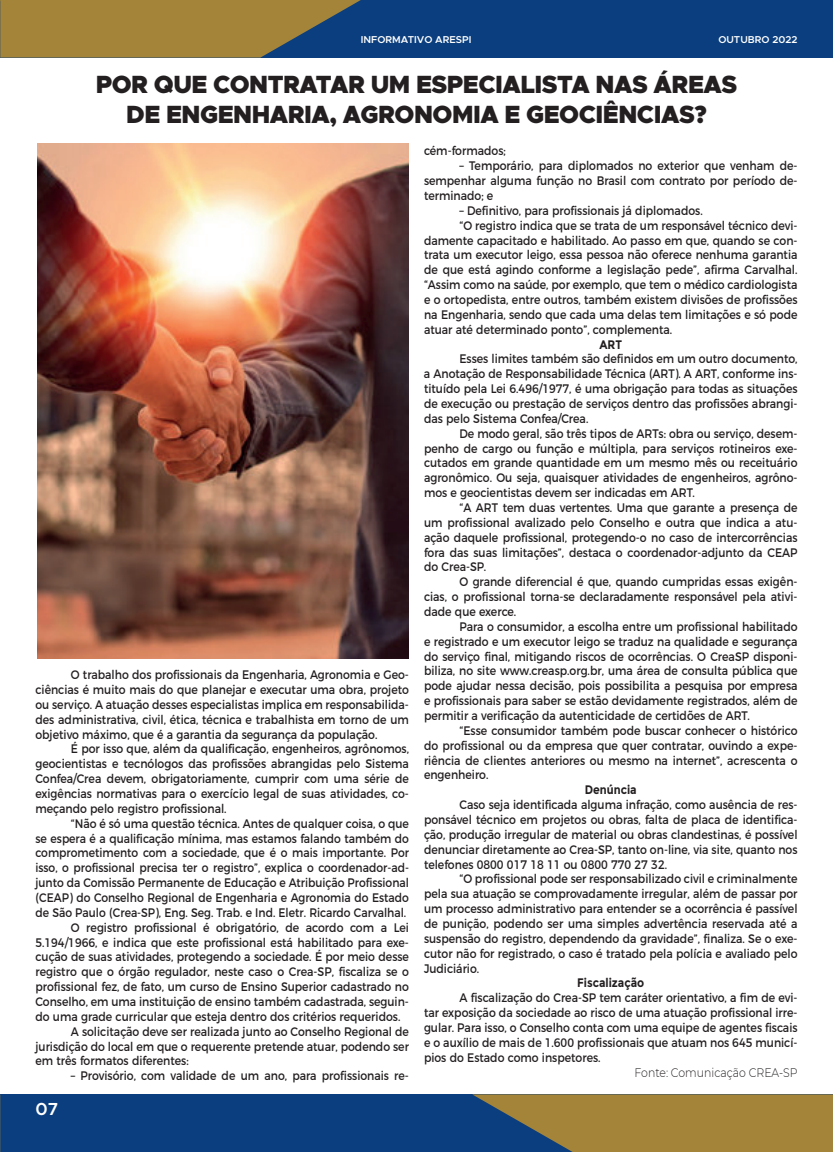
<style>
.page{position:relative;width:833px;height:1152px;background:#fff}
.page>*{position:absolute;margin:0;border:0;box-sizing:border-box;transform-origin:0 0}
.t1{font:900 25px/30px "Metropolis";letter-spacing:-.02em;color:#231f20;text-align:center}
.t2{font:600 17.5px "Metropolis";color:#fff}
.t3{font:12.38px/14.9px "Montserrat";color:#231f20;text-align:justify;scale:.88 1}
.t4{font:12.38px "Montserrat";color:#231f20;scale:.87 1}
.t5{font:300 12.38px "Montserrat";color:#231f20;scale:.88 1}
.t6{font:700 12.38px "Montserrat";color:#231f20;scale:.88 1}
.t7{font:600 10px "Metropolis";color:#fff}
</style>
<div class="page">
<div style="left:0;top:1094px;width:833px;height:58px;background:#0a3e7e"></div>
<svg style="left:472px;top:1094px;width:361px;height:58px;background:#8c7943"></svg>
<div style="left:0;top:0;width:833px;height:58px;background:#0a3e7e"></div>
<svg style="left:0;top:0;width:361px;height:58px;background:#8c7943"></svg>
<img style="left:37px;top:143px;width:372px;height:515px">
<p class="t7" style="left:361px;top:34px;width:112px">INFORMATIVO ARESPI</p>
<p class="t7" style="left:718px;top:34px;width:81px">OUTUBRO 2022</p>
<h1 class="t1" style="left:96px;top:69px;width:643px">POR QUE CONTRATAR UM ESPECIALISTA NAS ÁREAS<br>DE ENGENHARIA, AGRONOMIA E GEOCIÊNCIAS?</h1>
<p class="t3" style="left:35px;top:666px;width:426px;text-indent:35px">O trabalho dos profissionais da Engenharia, Agronomia e Geo&shy;ciências é muito mais do que planejar e executar uma obra, projeto ou serviço. A atuação desses especialistas implica em responsabilida&shy;des administrativa, civil, ética, técnica e trabalhista em torno de um objetivo máximo, que é a garantia da segurança da população.</p>
<p class="t3" style="left:35px;top:740px;width:426px;text-indent:35px">É por isso que, além da qualificação, engenheiros, agrônomos, geocientistas e tecnólogos das profissões abrangidas pelo Sistema Confea/Crea devem, obrigatoriamente, cumprir com uma série de exigências normativas para o exercício legal de suas atividades, co&shy;meçando pelo registro profissional.</p>
<p class="t3" style="left:71px;top:815px;width:386px">“Não é só uma questão técnica. Antes de qualquer coisa, o que</p>
<p class="t3" style="left:35px;top:829px;width:426px">se espera é a qualificação mínima, mas estamos falando também do</p>
<p class="t4" style="left:35px;top:843px;width:431px">comprometimento com a sociedade, que é o mais importante. Por</p>
<p class="t4" style="left:35px;top:858px;width:431px">isso, o profissional precisa ter o registro”, explica o coordenador-ad-</p>
<p class="t4" style="left:35px;top:872px;width:431px">junto da Comissão Permanente de Educação e Atribuição Profissional</p>
<p class="t4" style="left:35px;top:887px;width:431px">(CEAP) do Conselho Regional de Engenharia e Agronomia do Estado</p>
<p class="t4" style="left:35px;top:902px;width:428px">de São Paulo (Crea-SP), Eng. Seg. Trab. e Ind. Eletr. Ricardo Carvalhal.</p>
<p class="t3" style="left:71px;top:918px;width:386px">O registro profissional é obrigatório, de acordo com a Lei</p>
<p class="t3" style="left:35px;top:933px;width:426px">5.194/1966, e indica que este profissional está habilitado para exe-</p>
<p class="t3" style="left:35px;top:948px;width:426px">cução de suas atividades, protegendo a sociedade. É por meio desse</p>
<p class="t3" style="left:35px;top:963px;width:426px">registro que o órgão regulador, neste caso o Crea-SP, fiscaliza se o</p>
<p class="t3" style="left:35px;top:978px;width:426px">profissional fez, de fato, um curso de Ensino Superior cadastrado no</p>
<p class="t3" style="left:35px;top:993px;width:426px">Conselho, em uma instituição de ensino também cadastrada, seguin-</p>
<p class="t3" style="left:35px;top:1008px;width:416px">do uma grade curricular que esteja dentro dos critérios requeridos.</p>
<p class="t3" style="left:71px;top:1022px;width:386px">A solicitação deve ser realizada junto ao Conselho Regional de</p>
<p class="t3" style="left:35px;top:1037px;width:426px">jurisdição do local em que o requerente pretende atuar, podendo ser</p>
<p class="t3" style="left:35px;top:1052px;width:176px">em três formatos diferentes:</p>
<p class="t3" style="left:71px;top:1067px;width:386px">– Provisório, com validade de um ano, para profissionais re-</p>
<h2 class="t2" style="left:35px;top:1098px;width:24px">07</h2>
<p class="t3" style="left:424px;top:143px;width:95px">cém-formados;</p>
<p class="t3" style="left:424px;top:157px;width:426px;text-indent:35px">– Temporário, para diplomados no exterior que venham de&shy;sempenhar alguma função no Brasil com contrato por período de&shy;terminado; e</p>
<p class="t3" style="left:459px;top:202px;width:278px">– Definitivo, para profissionais já diplomados.</p>
<p class="t3" style="left:459px;top:217px;width:386px">“O registro indica que se trata de um responsável técnico devi-</p>
<p class="t3" style="left:424px;top:232px;width:426px">damente capacitado e habilitado. Ao passo em que, quando se con-</p>
<p class="t3" style="left:424px;top:247px;width:426px">trata um executor leigo, essa pessoa não oferece nenhuma garantia</p>
<p class="t3" style="left:424px;top:261px;width:426px">de que está agindo conforme a legislação pede”, afirma Carvalhal.</p>
<p class="t3" style="left:424px;top:276px;width:426px">“Assim como na saúde, por exemplo, que tem o médico cardiologista</p>
<p class="t3" style="left:424px;top:291px;width:426px">e o ortopedista, entre outros, também existem divisões de profissões</p>
<p class="t3" style="left:424px;top:306px;width:426px">na Engenharia, sendo que cada uma delas tem limitações e só pode</p>
<p class="t3" style="left:424px;top:321px;width:283px">atuar até determinado ponto”, complementa.</p>
<p class="t6" style="left:599px;top:337px;width:27px">ART</p>
<p class="t3" style="left:424px;top:350px;width:426px;text-indent:35px">Esses limites também são definidos em um outro documento, a Anotação de Responsabilidade Técnica (ART). A ART, conforme ins&shy;tituído pela Lei 6.496/1977, é uma obrigação para todas as situações de execução ou prestação de serviços dentro das profissões abrangi&shy;das pelo Sistema Confea/Crea.</p>
<p class="t3" style="left:424px;top:425px;width:426px;text-indent:35px">De modo geral, são três tipos de ARTs: obra ou serviço, desem&shy;penho de cargo ou função e múltipla, para serviços rotineiros exe&shy;cutados em grande quantidade em um mesmo mês ou receituário agronômico. Ou seja, quaisquer atividades de engenheiros, agrôno&shy;mos e geocientistas devem ser indicadas em ART.</p>
<p class="t3" style="left:424px;top:499px;width:426px;text-indent:35px">“A ART tem duas vertentes. Uma que garante a presença de um profissional avalizado pelo Conselho e outra que indica a atu&shy;ação daquele profissional, protegendo-o no caso de intercorrências fora das suas limitações”, destaca o coordenador-adjunto da CEAP do Crea-SP.</p>
<p class="t3" style="left:424px;top:573px;width:426px;text-indent:35px">O grande diferencial é que, quando cumpridas essas exigên&shy;cias, o profissional torna-se declaradamente responsável pela ativi&shy;dade que exerce.</p>
<p class="t3" style="left:424px;top:618px;width:426px;text-indent:35px">Para o consumidor, a escolha entre um profissional habilitado e registrado e um executor leigo se traduz na qualidade e segurança do serviço final, mitigando riscos de ocorrências. O CreaSP disponi&shy;biliza, no site www.creasp.org.br, uma área de consulta pública que pode ajudar nessa decisão, pois possibilita a pesquisa por empresa e profissionais para saber se estão devidamente registrados, além de permitir a verificação da autenticidade de certidões de ART.</p>
<p class="t3" style="left:424px;top:722px;width:426px;text-indent:35px">“Esse consumidor também pode buscar conhecer o histórico do profissional ou da empresa que quer contratar, ouvindo a expe&shy;riência de clientes anteriores ou mesmo na internet”, acrescenta o engenheiro.</p>
<p class="t6" style="left:585px;top:782px;width:61px">Denúncia</p>
<p class="t3" style="left:424px;top:796px;width:426px;text-indent:35px">Caso seja identificada alguma infração, como ausência de res&shy;ponsável técnico em projetos ou obras, falta de placa de identifica&shy;ção, produção irregular de material ou obras clandestinas, é possível denunciar diretamente ao Crea-SP, tanto on-line, via site, quanto nos telefones 0800 017 18 11 ou 0800 770 27 32.</p>
<p class="t3" style="left:424px;top:870px;width:426px;text-indent:35px">“O profissional pode ser responsabilizado civil e criminalmente pela sua atuação se comprovadamente irregular, além de passar por um processo administrativo para entender se a ocorrência é passível de punição, podendo ser uma simples advertência reservada até a suspensão do registro, dependendo da gravidade”, finaliza. Se o exe&shy;cutor não for registrado, o caso é tratado pela polícia e avaliado pelo Judiciário.</p>
<p class="t6" style="left:577px;top:975px;width:78px">Fiscalização</p>
<p class="t3" style="left:424px;top:989px;width:426px;text-indent:35px">A fiscalização do Crea-SP tem caráter orientativo, a fim de evi&shy;tar exposição da sociedade ao risco de uma atuação profissional irre&shy;gular. Para isso, o Conselho conta com uma equipe de agentes fiscais e o auxílio de mais de 1.600 profissionais que atuam nos 645 municí&shy;pios do Estado como inspetores.</p>
<p class="t5" style="left:634px;top:1063px;width:187px">Fonte: Comunicação CREA-SP</p>
</div>
